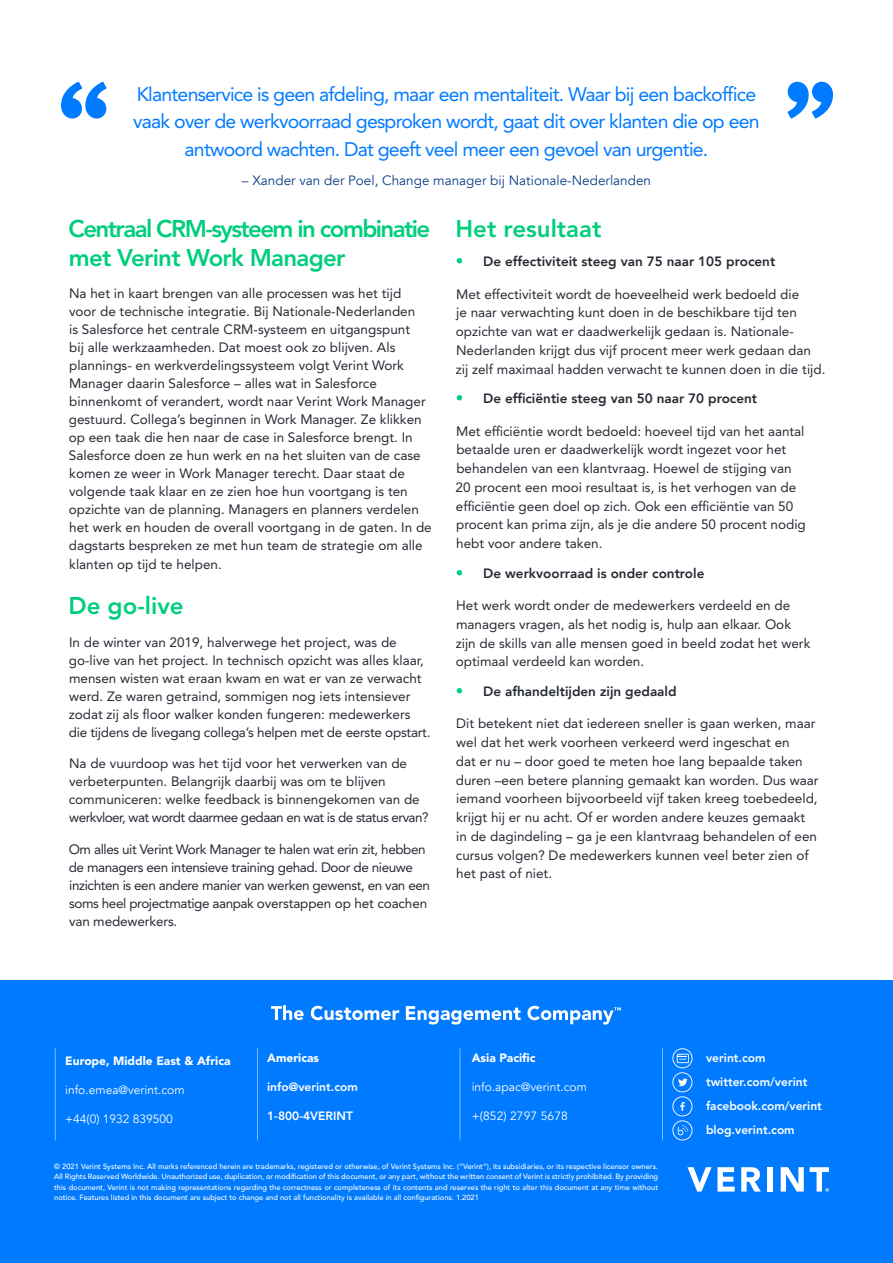
<style>
.page{position:relative;width:893px;height:1263px;background:#fff}
.page>*{position:absolute;margin:0;border:0;box-sizing:border-box;transform-origin:0 0}
.Section_Title{font:800 24px/28.8px "Avenir LT Std";letter-spacing:-.065em;color:#00ce7c}
.Section_Title-2{font:800 24px "Avenir LT Std";color:#00ce7c}
.Section_Title-3{font:800 24px "Avenir LT Std";letter-spacing:-.03em;color:#00ce7c}
.t1{font:19.5px/27px "Avenir LT Std";letter-spacing:-.04em;color:#007aff;text-align:center}
.Body_copy{font:13.5px/18px "Avenir LT Std";color:#262a33}
.Body_copy-2{font:13.5px/18.1px "Avenir LT Std";letter-spacing:-.03em;color:#262a33}
.t2{font:800 13.5px "Avenir";color:#262a33}
.t3{font:13.5px "Avenir";color:#0d3e86}
.t4{font:800 12px/24px "Avenir LT Std";color:#fff}
.t5{font:12px "Avenir";color:#fff}
.t6{font:900 12px "Avenir LT Std";color:#fff}
.t7{font:500 7.5px/10.5px "Avenir LT Std";color:#fff;text-align:justify}
.s1{font-weight:400;font-size:15px;color:#00ce7c}
</style>
<div class="page">
<div style="left:0;top:981px;width:893px;height:282px;background:#007aff"></div>
<hr style="left:662px;top:1048px;width:1px;height:92px;background:#80bdff">
<hr style="left:460px;top:1048px;width:1px;height:92px;background:#80bdff">
<hr style="left:257px;top:1048px;width:1px;height:92px;background:#80bdff">
<hr style="left:55px;top:1048px;width:1px;height:92px;background:#80bdff">
<svg style="left:672px;top:1048px;width:21px;height:93px"></svg>
<svg style="left:687px;top:1167px;width:48px;height:24px"></svg>
<svg style="left:741px;top:1167px;width:20px;height:24px"></svg>
<div style="left:767px;top:1167px;width:5px;height:24px;background:#fff"></div>
<svg style="left:781px;top:1167px;width:23px;height:24px"></svg>
<svg style="left:810px;top:1167px;width:19px;height:24px"></svg>
<svg style="left:271px;top:1005px;width:33px;height:15px"></svg>
<svg style="left:311px;top:1006px;width:88px;height:14px"></svg>
<svg style="left:406px;top:1006px;width:115px;height:18px"></svg>
<svg style="left:527px;top:1006px;width:94px;height:18px"></svg>
<svg style="left:61px;top:82px;width:46px;height:37px"></svg>
<svg style="left:787px;top:82px;width:46px;height:37px"></svg>
<p class="t1" style="left:133px;top:81px;width:628px">Klantenservice is geen afdeling, maar een mentaliteit. Waar bij een backoffice vaak over de werkvoorraad gesproken wordt, gaat dit over klanten die op een antwoord wachten. Dat geeft veel meer een gevoel van urgentie.</p>
<p class="t3" style="left:242px;top:172px;width:411px">– Xander van der Poel, Change manager bij Nationale-Nederlanden</p>
<p class="Section_Title" style="left:68px;top:214px;width:363px">Centraal CRM-systeem in combinatie met Verint Work Manager</p>
<p class="Body_copy" style="left:69px;top:284px;width:364px">Na het in kaart brengen van alle processen was het tijd<br>voor de technische integratie. Bij Nationale-Nederlanden<br>is Salesforce het centrale CRM-systeem en uitgangspunt<br>bij alle werkzaamheden. Dat moest ook zo blijven. Als plannings- en werkverdelingssysteem volgt Verint Work Manager daarin Salesforce – alles wat in Salesforce binnenkomt of verandert, wordt naar Verint Work Manager gestuurd. Collega’s beginnen in Work Manager. Ze klikken op een taak die hen naar de case in Salesforce brengt. In Salesforce doen ze hun werk en na het sluiten van de case komen ze weer in Work Manager terecht. Daar staat de volgende taak klaar en ze zien hoe hun voortgang is ten opzichte van de planning. Managers en planners verdelen het werk en houden de overall voortgang in de gaten. In de dagstarts bespreken ze met hun team de strategie om alle klanten op tijd te helpen.</p>
<p class="Section_Title-3" style="left:69px;top:592px;width:117px">De go-live</p>
<p class="Body_copy" style="left:69px;top:633px;width:363px">In de winter van 2019, halverwege het project, was de go-live van het project. In technisch opzicht was alles klaar, mensen wisten wat eraan kwam en wat er van ze verwacht werd. Ze waren getraind, sommigen nog iets intensiever zodat zij als floor walker konden fungeren: medewerkers die tijdens de livegang collega’s helpen met de eerste opstart.</p>
<p class="Body_copy" style="left:69px;top:754px;width:361px">Na de vuurdoop was het tijd voor het verwerken van de verbeterpunten. Belangrijk daarbij was om te blijven communiceren: welke feedback is binnengekomen van de werkvloer, wat wordt daarmee gedaan en wat is de status ervan?</p>
<p class="Body_copy-2" style="left:69px;top:840px;width:363px">Om alles uit Verint Work Manager te halen wat erin zit, hebben de managers een intensieve training gehad. Door de nieuwe inzichten is een andere manier van werken gewenst, en van een soms heel projectmatige aanpak overstappen op het coachen van medewerkers.</p>
<p class="Section_Title-2" style="left:456px;top:214px;width:147px">Het resultaat</p>
<p class="t2" style="left:456px;top:251px;width:321px"><span class="s1">•</span> De effectiviteit steeg van 75 naar 105 procent</p>
<p class="Body_copy" style="left:456px;top:285px;width:371px;line-height:18.8px">Met effectiviteit wordt de hoeveelheid werk bedoeld die<br>je naar verwachting kunt doen in de beschikbare tijd ten opzichte van wat er daadwerkelijk gedaan is. Nationale-Nederlanden krijgt dus vijf procent meer werk gedaan dan zij zelf maximaal hadden verwacht te kunnen doen in die tijd.</p>
<p class="t2" style="left:456px;top:388px;width:303px"><span class="s1">•</span> De efficiëntie steeg van 50 naar 70 procent</p>
<p class="Body_copy" style="left:456px;top:422px;width:352px;line-height:18.8px">Met efficiëntie wordt bedoeld: hoeveel tijd van het aantal betaalde uren er daadwerkelijk wordt ingezet voor het behandelen van een klantvraag. Hoewel de stijging van 20 procent een mooi resultaat is, is het verhogen van de efficiëntie geen doel op zich. Ook een efficiëntie van 50 procent kan prima zijn, als je die andere 50 procent nodig hebt voor andere taken.</p>
<p class="t2" style="left:456px;top:563px;width:250px"><span class="s1">•</span> De werkvoorraad is onder controle</p>
<p class="Body_copy" style="left:456px;top:596px;width:356px;line-height:18.8px">Het werk wordt onder de medewerkers verdeeld en de managers vragen, als het nodig is, hulp aan elkaar. Ook zijn de skills van alle mensen goed in beeld zodat het werk optimaal verdeeld kan worden.</p>
<p class="t2" style="left:456px;top:681px;width:222px"><span class="s1">•</span> De afhandeltijden zijn gedaald</p>
<p class="Body_copy" style="left:456px;top:714px;width:364px;line-height:18.8px">Dit betekent niet dat iedereen sneller is gaan werken, maar wel dat het werk voorheen verkeerd werd ingeschat en<br>dat er nu – door goed te meten hoe lang bepaalde taken duren –een betere planning gemaakt kan worden. Dus waar iemand voorheen bijvoorbeeld vijf taken kreeg toebedeeld, krijgt hij er nu acht. Of er worden andere keuzes gemaakt in de dagindeling – ga je een klantvraag behandelen of een cursus volgen? De medewerkers kunnen veel beter zien of het past of niet.</p>
<p class="t6" style="left:65px;top:1054px;width:167px">Europe, Middle East &amp; Africa</p>
<p class="t5" style="left:65px;top:1083px;width:121px">info.emea@verint.com</p>
<p class="t5" style="left:65px;top:1111px;width:109px">+44(0) 1932 839500</p>
<p class="t6" style="left:267px;top:1051px;width:54px">Americas</p>
<p class="t4" style="left:267px;top:1075px;width:92px">info@verint.com</p>
<p class="t4" style="left:267px;top:1104px;width:87px">1-800-4VERINT</p>
<p class="t6" style="left:472px;top:1051px;width:65px">Asia Pacific</p>
<p class="t5" style="left:472px;top:1080px;width:117px">info.apac@verint.com</p>
<p class="t5" style="left:472px;top:1108px;width:98px">+(852) 2797 5678</p>
<p class="t7" style="left:54px;top:1161px;width:605px">© 2021 Verint Systems Inc. All marks referenced herein are trademarks, registered or otherwise, of Verint Systems Inc. (“Verint”), its subsidiaries, or its respective licensor owners.<br>All Rights Reserved Worldwide. Unauthorized use, duplication, or modification of this document, or any part, without the written consent of Verint is strictly prohibited. By providing this document, Verint is not making representations regarding the correctness or completeness of its contents and reserves the right to alter this document at any time without notice. Features listed in this document are subject to change and not all functionality is available in all configurations. 1.2021</p>
<p class="t4" style="left:706px;top:1046px;width:117px">verint.com twitter.com/verint facebook.com/verint blog.verint.com</p>
</div>
